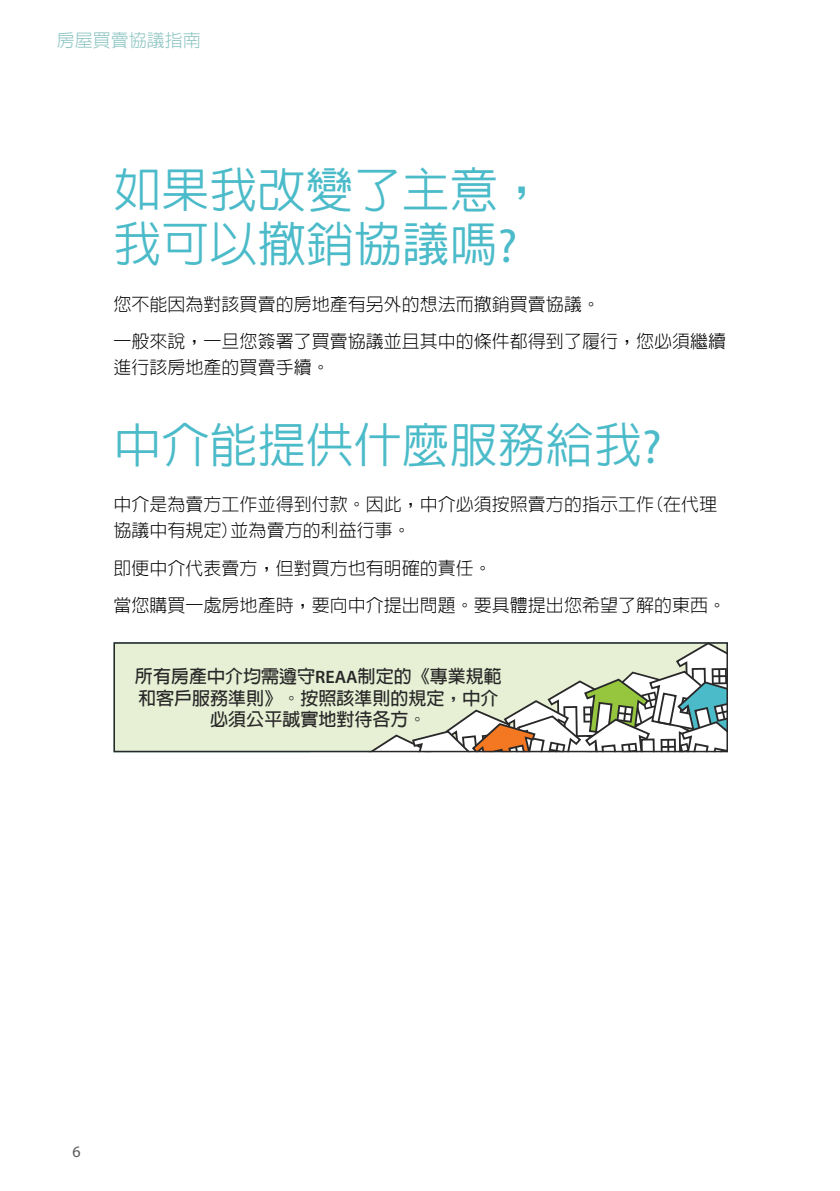
<style>
.page{position:relative;width:840px;height:1191px;background:#fff}
.page>*{position:absolute;margin:0;border:0;box-sizing:border-box;transform-origin:0 0}
.t1{font:500 48px/54px "AR Hei B5";color:#4cbbc9}
.t2{font:300 18px/37.4px "AR Hei B5";color:#000}
.t3{font:700 18px/21.6px "AR Hei B5";color:#292829;text-align:center}
.t4{font:300 18px "AR Hei B5";color:#89c3c0}
.t5{font:16px "Myriad Pro";color:#58595b}
.s1{font-family:"Myriad Pro";font-weight:400}
.s2{font-family:"Myriad Pro";font-weight:600}
</style>
<div class="page">
<div style="left:113px;top:642px;width:614px;height:110px;background:#e7f0d4"></div>
<svg style="left:310px;top:642px;width:418px;height:111px"></svg>
<div style="left:113px;top:642px;width:614px;height:110px;border:2px solid #292829"></div>
<p class="t4" style="left:57px;top:31px;width:145px">房屋買賣協議指南</p>
<h1 class="t1" style="left:113px;top:163px;width:433px">如果我改變了主意，我可以撤銷協議嗎<span class="s1">?</span></h1>
<p class="t2" style="left:113px;top:285px;width:613px">您不能因為對該買賣的房地產有另外的想法而撤銷買賣協議。<br>一般來說，一旦您簽署了買賣協議並且其中的條件都得到了履行，您必須繼續</p>
<p class="t2" style="left:113px;top:349px;width:217px">進行該房地產的買賣手續。</p>
<h1 class="t1" style="left:113px;top:417px;width:549px">中介能提供什麼服務給我<span class="s1">?</span></h1>
<p class="t2" style="left:113px;top:491px;width:604px;line-height:26px">中介是為賣方工作並得到付款。因此，中介必須按照賣方的指示工作(在代理協議中有規定)並為賣方的利益行事。</p>
<p class="t2" style="left:113px;top:549px;width:613px">即便中介代表賣方，但對買方也有明確的責任。<br>當您購買一處房地產時，要向中介提出問題。要具體提出您希望了解的東西。</p>
<p class="t3" style="left:135px;top:665px;width:368px">所有房產中介均需遵守<span class="s2">REAA</span>制定的《專業規範和客戶服務準則》。按照該準則的規定，中介必須公平誠實地對待各方。</p>
<p class="t5" style="left:72px;top:1141px;width:10px">6</p>
</div>
